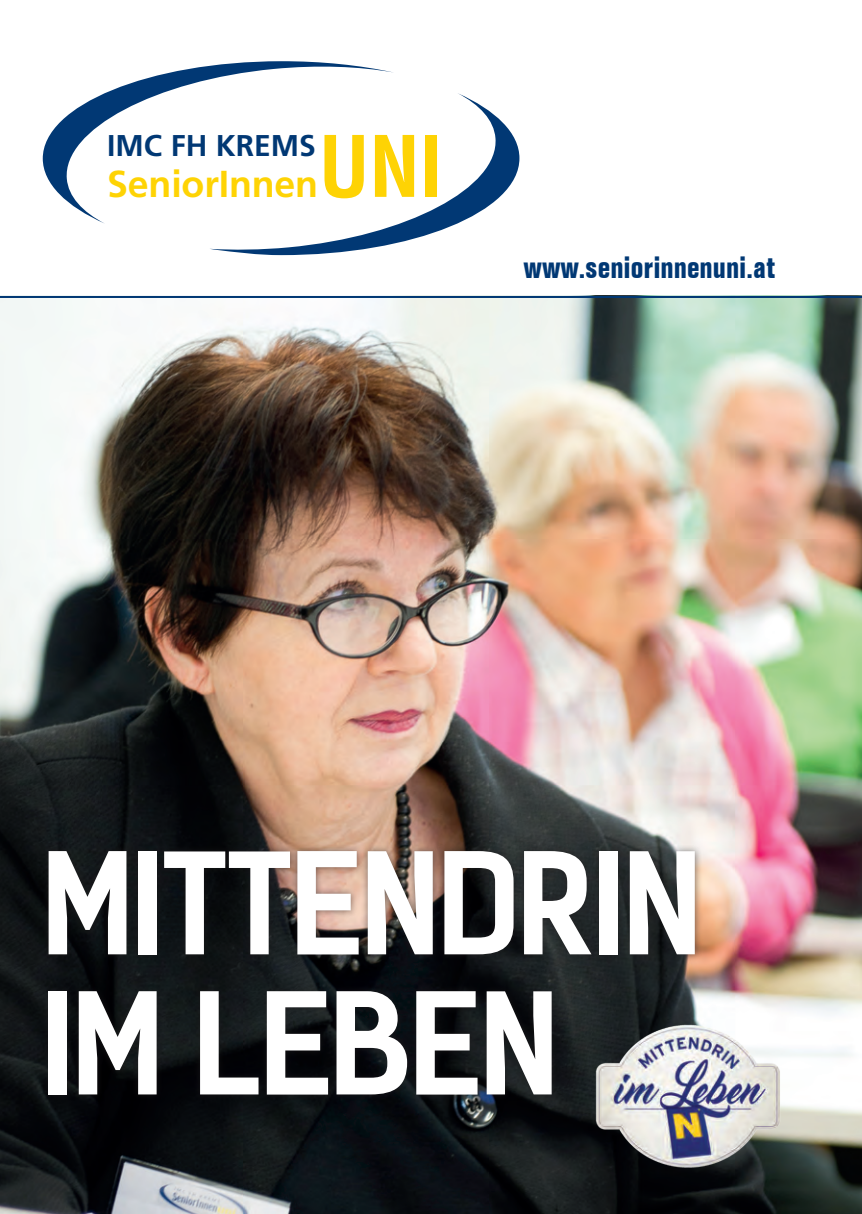
<style>
.page{position:relative;width:862px;height:1214px;background:#fff}
.page>*{position:absolute;margin:0;border:0;box-sizing:border-box;transform-origin:0 0}
.t1{font:134px/140px "Kelson Sans Bold BG";letter-spacing:-.04em;color:#fff}
.t2{font:700 37.6px "Frutiger LT Pro";letter-spacing:-.005em;color:#fed304}
.t3{font:700 condensed 30px "Folio BT";color:#013874}
.t4{font:700 30px "Frutiger LT Pro";color:#013874}
.s1{font-family:"Helvetica";font-stretch:condensed;font-size:82.4px}
</style>
<div class="page">
<img style="left:0;top:298px;width:862px;height:915px">
<hr style="left:0;top:296px;width:862px;height:2px;background:#013874">
<div style="left:41px;top:843px;width:661px;height:259px;background:#231f20;opacity:.6"></div>
<svg style="left:210px;top:93px;width:309px;height:162px"></svg>
<svg style="left:43px;top:61px;width:351px;height:163px"></svg>
<img style="left:567px;top:1015px;width:241px;height:161px">
<p class="t4" style="left:107px;top:128px;width:210px">IMC FH KREMS</p>
<p class="t2" style="left:107px;top:162px;width:337px">SeniorInnen<span class="s1">UNI</span></p>
<p class="t3" style="left:523px;top:249px;width:253px">www.seniorinnenuni.at</p>
<h1 class="t1" style="left:39px;top:835px;width:666px">MITTENDRIN<br>IM LEBEN</h1>
</div>
